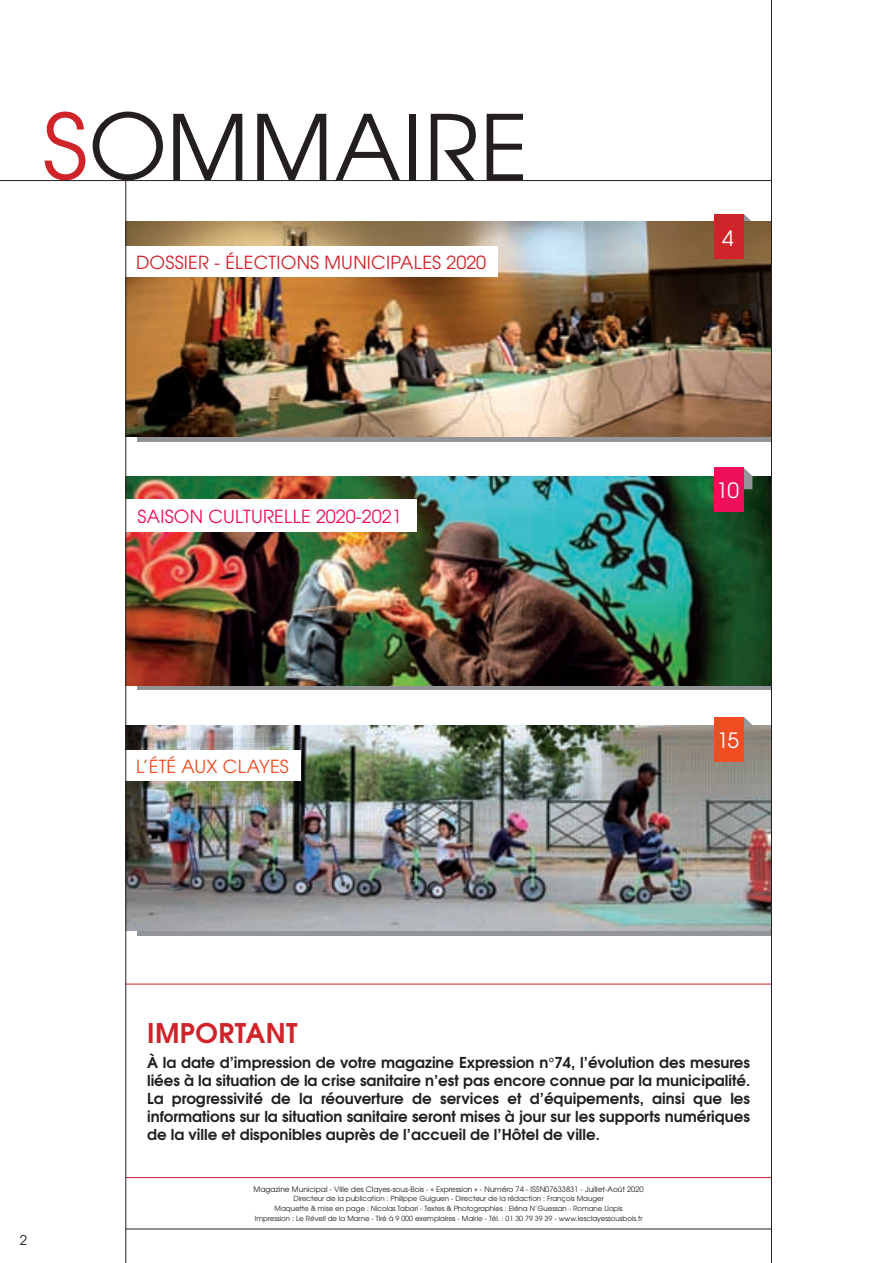
<style>
.page{position:relative;width:893px;height:1263px;background:#fff}
.page>*{position:absolute;margin:0;border:0;box-sizing:border-box;transform-origin:0 0}
.t1{font:90px "Te X Gyre Adventor";letter-spacing:.015em;color:#231f20}
.t2{font:700 27px "Te X Gyre Adventor";letter-spacing:.015em;color:#d1232a}
.t3{font:21px "Te X Gyre Adventor";color:#fff}
.t4{font:18px "Te X Gyre Adventor";letter-spacing:.015em;color:#d1232a}
.t5{font:18px "Te X Gyre Adventor";letter-spacing:.015em;color:#ee1059}
.t6{font:18px "Te X Gyre Adventor";letter-spacing:.015em;color:#f04d22}
.t7{font:700 15px/18px "Te X Gyre Adventor";color:#231f20;text-align:justify}
.t8{font:13.5px "Te X Gyre Adventor";color:#231f20}
.t9{font:7.5px "Te X Gyre Adventor";color:#231f20}
.t10{font:7.05px "Te X Gyre Adventor";color:#231f20}
.s1{color:#d1232a}
</style>
<div class="page">
<svg style="left:744px;top:717px;width:8px;height:8px"></svg>
<svg style="left:137px;top:930px;width:634px;height:5px;background:#989b9e"></svg>
<img style="left:126px;top:725px;width:645px;height:205px">
<svg style="left:137px;top:685px;width:634px;height:5px;background:#81817f"></svg>
<img style="left:126px;top:476px;width:645px;height:209px">
<svg style="left:744px;top:468px;width:8px;height:21px"></svg>
<svg style="left:744px;top:214px;width:8px;height:8px"></svg>
<div style="left:137px;top:420px;width:634px;height:21px;background:#939598"></div>
<img style="left:126px;top:222px;width:645px;height:215px">
<hr style="left:125px;top:984px;width:646px;height:1px;background:#d1232a">
<hr style="left:125px;top:1177px;width:646px;height:1px;background:#d1232a">
<hr style="left:125px;top:1228px;width:646px;height:1px;background:#231f20">
<div style="left:715px;top:717px;width:29px;height:44px;background:#f04d22"></div>
<div style="left:125px;top:750px;width:176px;height:31px;background:#fff"></div>
<div style="left:715px;top:214px;width:29px;height:44px;background:#d1232a"></div>
<div style="left:125px;top:246px;width:372px;height:31px;background:#fff"></div>
<div style="left:714px;top:468px;width:30px;height:44px;background:#ee1059"></div>
<div style="left:125px;top:500px;width:292px;height:32px;background:#fff"></div>
<hr style="left:125px;top:180px;width:1px;height:1083px;background:#231f20">
<hr style="left:771px;top:0;width:1px;height:1263px;background:#231f20">
<hr style="left:0;top:180px;width:771px;height:1px;background:#231f20">
<p class="t1" style="left:43px;top:76px;width:487px"><span class="s1">S</span>OMMAIRE</p>
<p class="t4" style="left:136px;top:248px;width:352px">DOSSIER - ÉLECTIONS MUNICIPALES 2020</p>
<p class="t5" style="left:138px;top:502px;width:266px">SAISON CULTURELLE 2020-2021</p>
<p class="t6" style="left:136px;top:752px;width:154px">L’ÉTÉ AUX CLAYES</p>
<p class="t3" style="left:722px;top:221px;width:13px">4</p>
<p class="t3" style="left:716px;top:473px;width:25px">10</p>
<p class="t3" style="left:717px;top:724px;width:24px">15</p>
<p class="t8" style="left:20px;top:1229px;width:9px">2</p>
<p class="t2" style="left:147px;top:1010px;width:152px">IMPORTANT</p>
<p class="t7" style="left:147px;top:1052px;width:605px">À la date d’impression de votre magazine Expression n°74, l’évolution des mesures liées à la situation de la crise sanitaire n’est pas encore connue par la municipalité.<br>La progressivité de la réouverture de services et d’équipements, ainsi que les informations sur la situation sanitaire seront mises à jour sur les supports numériques de la ville et disponibles auprès de l’accueil de l’Hôtel de ville.</p>
<p class="t9" style="left:253px;top:1183px;width:392px">Magazine Municipal - Ville des Clayes-sous-Bois - « Expression » - Numéro 74 - ISSN07633831 - Juillet-Août 2020</p>
<p class="t10" style="left:293px;top:1193px;width:312px">Directeur de la publication : Philippe Guiguen - Directeur de la rédaction : François Mauger</p>
<p class="t10" style="left:275px;top:1203px;width:349px">Maquette &amp; mise en page : Nicolas Tabari - Textes &amp; Photographies : Eléna N’Guessan - Romane Llopis</p>
<p class="t10" style="left:255px;top:1213px;width:389px">Impression : Le Réveil de la Marne - Tiré à 9 000 exemplaires - Mairie - Tél. : 01 30 79 39 39 - www.lesclayessousbois.fr</p>
</div>
